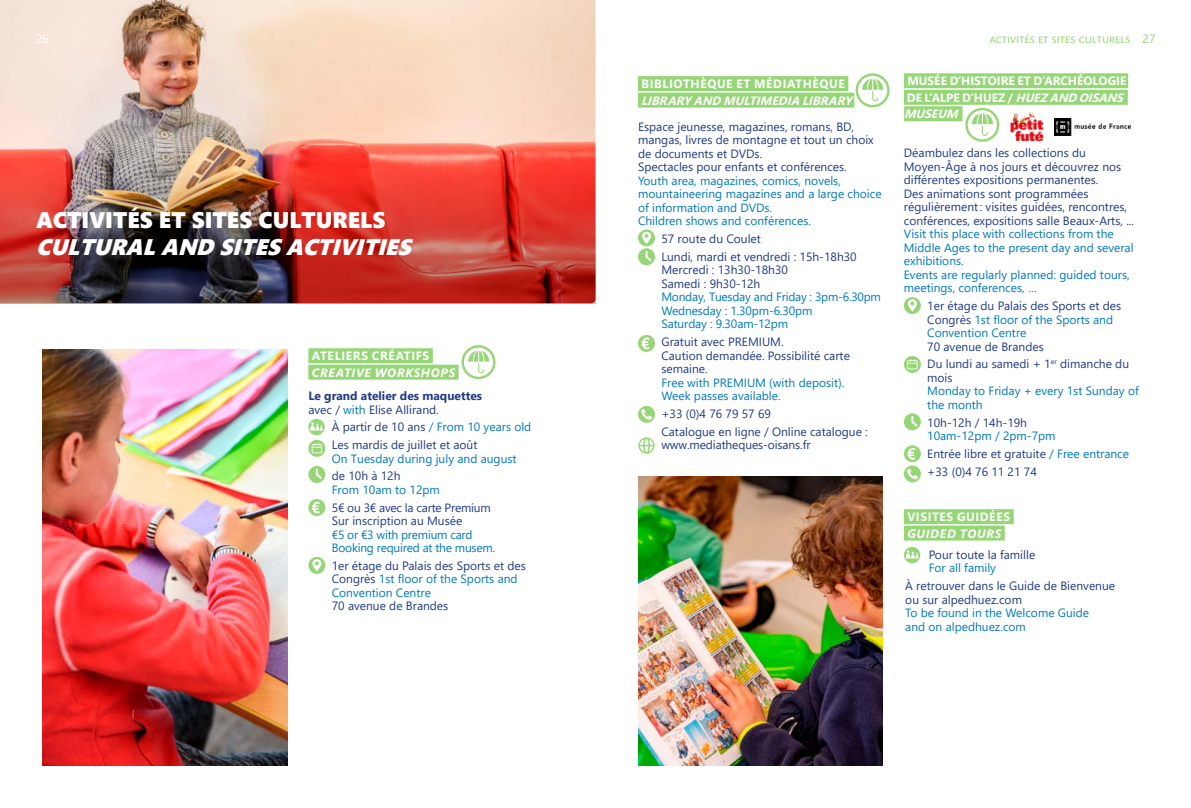
<style>
.page{position:relative;width:1191px;height:808px;background:#fff}
.page>*{position:absolute;margin:0;border:0;box-sizing:border-box;transform-origin:0 0}
.t1{font:italic 22.5px "Segoe UI Black";color:#fff}
.t2{font:22.5px "Segoe UI Black";color:#fff}
.t3{font:12px/13.5px "Segoe UI";color:#213b85}
.t4{font:12px/13.5px "Segoe UI";color:#0079bf}
.t5{font:700 12px/16.5px "Segoe UI";letter-spacing:-.005em;color:#fff}
.t6{font:700 12px "Segoe UI";letter-spacing:.04em;color:#fff}
.t7{font:700 12px/13.5px "Segoe UI";color:#213b85}
.t8{font:12px/13.5px "Segoe UI";letter-spacing:-.02em;color:#0079bf}
.t9{font:italic 700 12px "Segoe UI";letter-spacing:.05em;color:#fff}
.t10{font:italic 700 12px "Segoe UI";color:#fff}
.t11{font:12px "Segoe UI";color:#96d677}
.t12{font:12px "Segoe UI";color:#fff}
.s1{font-weight:400}
.s2{font-weight:400;color:#0079bf}
.s3{color:#0079bf}
.s4{color:#213b85}
.s5{font-style:italic}
</style>
<div class="page">
<img style="left:0;top:0;width:595px;height:147px">
<img style="left:0;top:147px;width:595px;height:156px">
<svg style="left:638px;top:229px;width:17px;height:36px"></svg>
<svg style="left:638px;top:335px;width:17px;height:17px"></svg>
<svg style="left:638px;top:406px;width:17px;height:17px"></svg>
<svg style="left:638px;top:437px;width:16px;height:17px"></svg>
<div style="left:638px;top:76px;width:210px;height:15px;background:#96d677"></div>
<div style="left:638px;top:93px;width:216px;height:15px;background:#96d677"></div>
<svg style="left:862px;top:79px;width:21px;height:22px"></svg>
<div style="left:855px;top:73px;width:34px;height:34px;border:2px solid #96d677;border-radius:50%"></div>
<img style="left:638px;top:476px;width:244px;height:289px">
<img style="left:43px;top:349px;width:244px;height:416px">
<svg style="left:904px;top:297px;width:17px;height:17px"></svg>
<svg style="left:904px;top:356px;width:17px;height:17px"></svg>
<svg style="left:904px;top:413px;width:17px;height:17px"></svg>
<svg style="left:904px;top:445px;width:17px;height:37px"></svg>
<img style="left:1054px;top:118px;width:76px;height:17px">
<div style="left:904px;top:73px;width:224px;height:15px;background:#96d677"></div>
<div style="left:904px;top:90px;width:223px;height:15px;background:#96d677"></div>
<div style="left:904px;top:106px;width:58px;height:15px;background:#96d677"></div>
<svg style="left:972px;top:113px;width:21px;height:23px"></svg>
<div style="left:965px;top:108px;width:34px;height:34px;border:2px solid #96d677;border-radius:50%"></div>
<img style="left:1010px;top:112px;width:32px;height:28px">
<svg style="left:308px;top:557px;width:17px;height:17px"></svg>
<svg style="left:308px;top:419px;width:17px;height:38px"></svg>
<svg style="left:308px;top:499px;width:17px;height:17px"></svg>
<svg style="left:308px;top:466px;width:17px;height:17px"></svg>
<div style="left:308px;top:348px;width:125px;height:15px;background:#96d677"></div>
<div style="left:308px;top:365px;width:150px;height:15px;background:#96d677"></div>
<svg style="left:468px;top:350px;width:21px;height:23px"></svg>
<div style="left:461px;top:345px;width:34px;height:34px;border:2px solid #96d677;border-radius:50%"></div>
<div style="left:904px;top:509px;width:109px;height:15px;background:#96d677"></div>
<div style="left:904px;top:525px;width:100px;height:15px;background:#96d677"></div>
<svg style="left:904px;top:547px;width:16px;height:16px"></svg>
<p class="t11" style="left:989px;top:27px;width:142px">activités et sites culturels</p>
<p class="t12" style="left:36px;top:27px;width:14px">26</p>
<p class="t11" style="left:1142px;top:27px;width:14px">27</p>
<h1 class="t2" style="left:36px;top:204px;width:351px">ACTIVITÉS ET SITES CULTURELS</h1>
<h1 class="t1" style="left:36px;top:231px;width:383px">CULTURALAND SITESACTIVITIES</h1>
<p class="t6" style="left:312px;top:345px;width:119px">ATELIERS CRÉATIFS</p>
<p class="t9" style="left:312px;top:361px;width:145px">CREATIVE WORKSHOPS</p>
<p class="t7" style="left:308px;top:388px;width:175px">Le grand atelier des maquettes <span class="s1">avec /</span> <span class="s2">with</span> <span class="s1">Elise Allirand.</span></p>
<p class="t3" style="left:332px;top:417px;width:201px;line-height:17.7px">À partir de 10 ans <span class="s3">/ From 10 years old<br></span>Les mardis de juillet et août</p>
<p class="t4" style="left:332px;top:450px;width:186px">On Tuesday during july and august</p>
<p class="t3" style="left:332px;top:468px;width:70px">de 10h à 12h</p>
<p class="t4" style="left:332px;top:482px;width:110px">From 10am to 12pm</p>
<p class="t3" style="left:332px;top:499px;width:160px">5€ ou 3€ avec la carte Premium<br>Sur inscription au Musée</p>
<p class="t8" style="left:332px;top:526px;width:165px">€5 or €3 with premium card<br>Booking required at the musem.</p>
<p class="t4" style="left:332px;top:558px;width:195px"><span class="s4">1er étage du Palais des Sports et des<br>Congrès</span> 1st floor of the Sports and<br>Convention Centre</p>
<p class="t3" style="left:332px;top:598px;width:118px">70 avenue de Brandes</p>
<p class="t6" style="left:641px;top:73px;width:205px">BIBLIOTHÈQUE ET MÉDIATHÈQUE</p>
<p class="t10" style="left:641px;top:89px;width:218px">LIBRARYANDMULTIMEDIALIBRARY</p>
<p class="t3" style="left:638px;top:119px;width:237px">Espace jeunesse, magazines, romans, BD, mangas, livres de montagne et tout un choix de documents et DVDs.<br>Spectacles pour enfants et conférences.</p>
<p class="t4" style="left:638px;top:173px;width:245px">Youth area, magazines, comics, novels, mountaineering magazines and a large choice of information and DVDs.<br>Children shows and conférences.</p>
<p class="t3" style="left:661px;top:229px;width:197px;line-height:17.7px">57 route du Coulet<br>Lundi, mardi et vendredi : 15h-18h30</p>
<p class="t3" style="left:661px;top:262px;width:128px">Mercredi : 13h30-18h30<br>Samedi : 9h30-12h</p>
<p class="t4" style="left:661px;top:289px;width:221px">Monday, Tuesday and Friday : 3pm-6.30pm<br>Wednesday : 1.30pm-6.30pm<br>Saturday : 9.30am-12pm</p>
<p class="t3" style="left:661px;top:334px;width:190px">Gratuit avec PREMIUM.<br>Caution demandée. Possibilité carte semaine.</p>
<p class="t4" style="left:661px;top:374px;width:184px">Free with PREMIUM (with deposit).<br>Week passes available.</p>
<p class="t3" style="left:661px;top:404px;width:208px;line-height:17.7px">+33 (0)4 76 79 57 69<br>Catalogue en ligne / Online catalogue :</p>
<p class="t3" style="left:661px;top:437px;width:151px">www.mediatheques-oisans.fr</p>
<p class="t5" style="left:904px;top:72px;width:226px">MUSÉE D’HISTOIRE ET D’ARCHÉOLOGIE<br>DE L’ALPE D’HUEZ / <span class="s5">HUEZANDOISANS<br>MUSEUM</span></p>
<p class="t3" style="left:904px;top:145px;width:232px">Déambulez dans les collections du Moyen-Âge à nos jours et découvrez nos différentes expositions permanentes.<br>Des animations sont programmées régulièrement: visites guidées, rencontres, conférences, expositions salle Beaux-Arts, ...</p>
<p class="t4" style="left:904px;top:226px;width:231px">Visit this place with collections from the Middle Ages to the present day and several exhibitions.<br>Events are regularly planned: guided tours, meetings, conferences, …</p>
<p class="t4" style="left:927px;top:298px;width:195px"><span class="s4">1er étage du Palais des Sports et des<br>Congrès</span> 1st floor of the Sports and<br>Convention Centre</p>
<p class="t3" style="left:927px;top:336px;width:203px;line-height:17.7px">70 avenue de Brandes<br>Du lundi au samedi + 1<sup>er</sup> dimanche du</p>
<p class="t3" style="left:927px;top:370px;width:27px">mois</p>
<p class="t4" style="left:927px;top:383px;width:213px">Monday to Friday + every 1st Sunday of the month</p>
<p class="t3" style="left:927px;top:415px;width:101px">10h-12h / 14h-19h</p>
<p class="t3" style="left:927px;top:426px;width:203px;line-height:17.7px"><span class="s3">10am-12pm / 2pm-7pm<br></span>Entrée libre et gratuite <span class="s3">/ Free entrance </span>+33 (0)4 76 11 21 74</p>
<p class="t6" style="left:907px;top:506px;width:104px">VISITES GUIDÉES</p>
<p class="t9" style="left:907px;top:522px;width:95px">GUIDED TOURS</p>
<p class="t3" style="left:928px;top:547px;width:108px">Pour toute la famille</p>
<p class="t4" style="left:928px;top:560px;width:69px">For all family</p>
<p class="t3" style="left:905px;top:578px;width:211px">À retrouver dans le Guide de Bienvenue ou sur alpedhuez.com</p>
<p class="t4" style="left:905px;top:605px;width:185px">To be found in the Welcome Guide and on alpedhuez.com</p>
</div>
